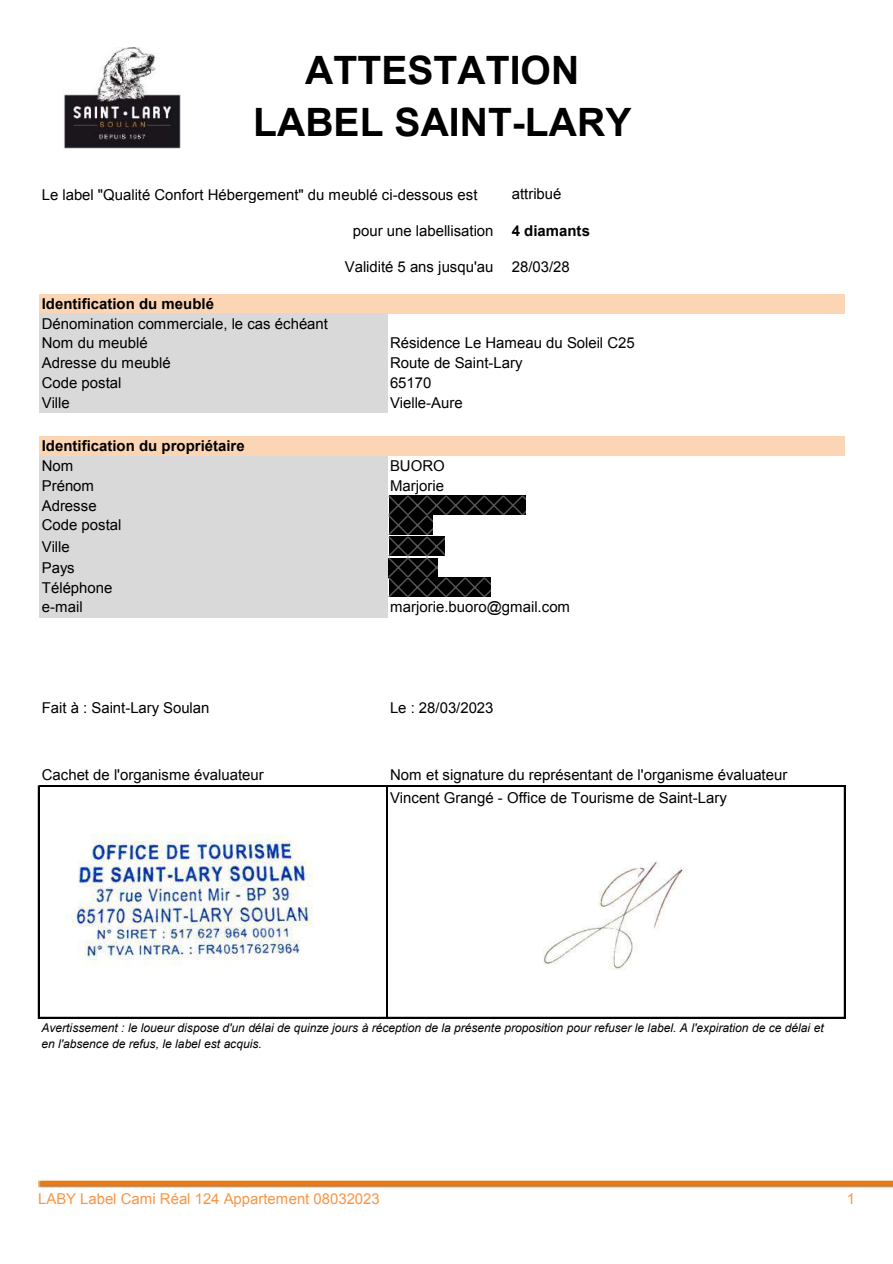
<style>
.page{position:relative;width:893px;height:1264px;background:#fff}
.page>*{position:absolute;margin:0;border:0;box-sizing:border-box;transform-origin:0 0}
.t1{font:700 39px/51.3px "Arial";color:#000;text-align:center}
.t2{font:15px/20.2px "Arial";color:#000}
.t3{font:700 15px "Arial";color:#000}
.t4{font:15px "Arial";color:#f79646}
.t5{font:italic 12px/15.5px "Arial";letter-spacing:-.005em;color:#000}
.s1{font-weight:700}
</style>
<div class="page">
<div style="left:40px;top:293px;width:805px;height:20px;background:#fcd5b4"></div>
<div style="left:40px;top:313px;width:347px;height:99px;background:#d9d9d9"></div>
<div style="left:40px;top:436px;width:805px;height:20px;background:#fcd5b4"></div>
<div style="left:40px;top:455px;width:347px;height:162px;background:#d9d9d9"></div>
<hr style="left:38px;top:785px;width:2px;height:233px;background:#000">
<hr style="left:386px;top:787px;width:2px;height:231px;background:#000">
<hr style="left:843px;top:787px;width:1px;height:231px;background:#000">
<hr style="left:844px;top:787px;width:1px;height:231px;background:#000">
<hr style="left:40px;top:785px;width:805px;height:2px;background:#000">
<hr style="left:40px;top:1016px;width:805px;height:2px;background:#000">
<img style="left:64px;top:47px;width:116px;height:101px">
<img style="left:66px;top:834px;width:247px;height:132px">
<img style="left:543px;top:861px;width:143px;height:109px">
<img style="left:38px;top:1178px;width:854px;height:8px">
<svg style="left:389px;top:495px;width:136px;height:101px"></svg>
<h1 class="t1" style="left:253px;top:45px;width:379px">ATTESTATION<br>LABEL SAINT-LARY</h1>
<p class="t2" style="left:42px;top:184px;width:437px">Le label "Qualité Confort Hébergement" du meublé ci-dessous est</p>
<p class="t2" style="left:511px;top:183px;width:51px">attribué</p>
<p class="t2" style="left:353px;top:220px;width:238px">pour une labellisation <span class="s1">4 diamants</span></p>
<p class="t2" style="left:345px;top:256px;width:226px">Validité 5 ans jusqu'au 28/03/28</p>
<p class="t3" style="left:42px;top:295px;width:174px">Identification du meublé</p>
<p class="t2" style="left:42px;top:313px;width:288px;line-height:19.8px">Dénomination commerciale, le cas échéant<br>Nom du meublé</p>
<p class="t2" style="left:390px;top:333px;width:246px">Résidence Le Hameau du Soleil C25</p>
<p class="t2" style="left:42px;top:353px;width:130px">Adresse du meublé</p>
<p class="t2" style="left:390px;top:353px;width:134px">Route de Saint-Lary</p>
<p class="t2" style="left:42px;top:372px;width:81px">Code postal</p>
<p class="t2" style="left:390px;top:372px;width:43px">65170</p>
<p class="t2" style="left:42px;top:392px;width:29px">Ville</p>
<p class="t2" style="left:390px;top:392px;width:74px">Vielle-Aure</p>
<p class="t3" style="left:42px;top:437px;width:204px">Identification du propriétaire</p>
<p class="t2" style="left:42px;top:455px;width:33px">Nom</p>
<p class="t2" style="left:390px;top:455px;width:56px">BUORO</p>
<p class="t2" style="left:42px;top:475px;width:54px">Prénom</p>
<p class="t2" style="left:390px;top:475px;width:56px">Marjorie</p>
<p class="t2" style="left:42px;top:495px;width:81px;line-height:19.8px">Adresse<br>Code postal</p>
<p class="t2" style="left:42px;top:536px;width:72px">Ville<br>Pays<br>Téléphone e-mail</p>
<p class="t2" style="left:390px;top:597px;width:181px">marjorie.buoro@gmail.com</p>
<p class="t2" style="left:42px;top:697px;width:169px">Fait à : Saint-Lary Soulan</p>
<p class="t2" style="left:390px;top:697px;width:105px">Le : 28/03/2023</p>
<p class="t2" style="left:42px;top:765px;width:223px">Cachet de l'organisme évaluateur</p>
<p class="t2" style="left:390px;top:763px;width:399px;line-height:22.5px">Nom et signature du représentant de l'organisme évaluateur<br>Vincent Grangé - Office de Tourisme de Saint-Lary</p>
<p class="t5" style="left:41px;top:1020px;width:783px">Avertissement : le loueur dispose d'un délai de quinze jours à réception de la présente proposition pour refuser le label. A l'expiration de ce délai et en l'absence de refus, le label est acquis.</p>
<p class="t4" style="left:38px;top:1190px;width:343px">LABY Label Cami Réal 124 Appartement 08032023</p>
<p class="t4" style="left:846px;top:1190px;width:10px">1</p>
</div>
